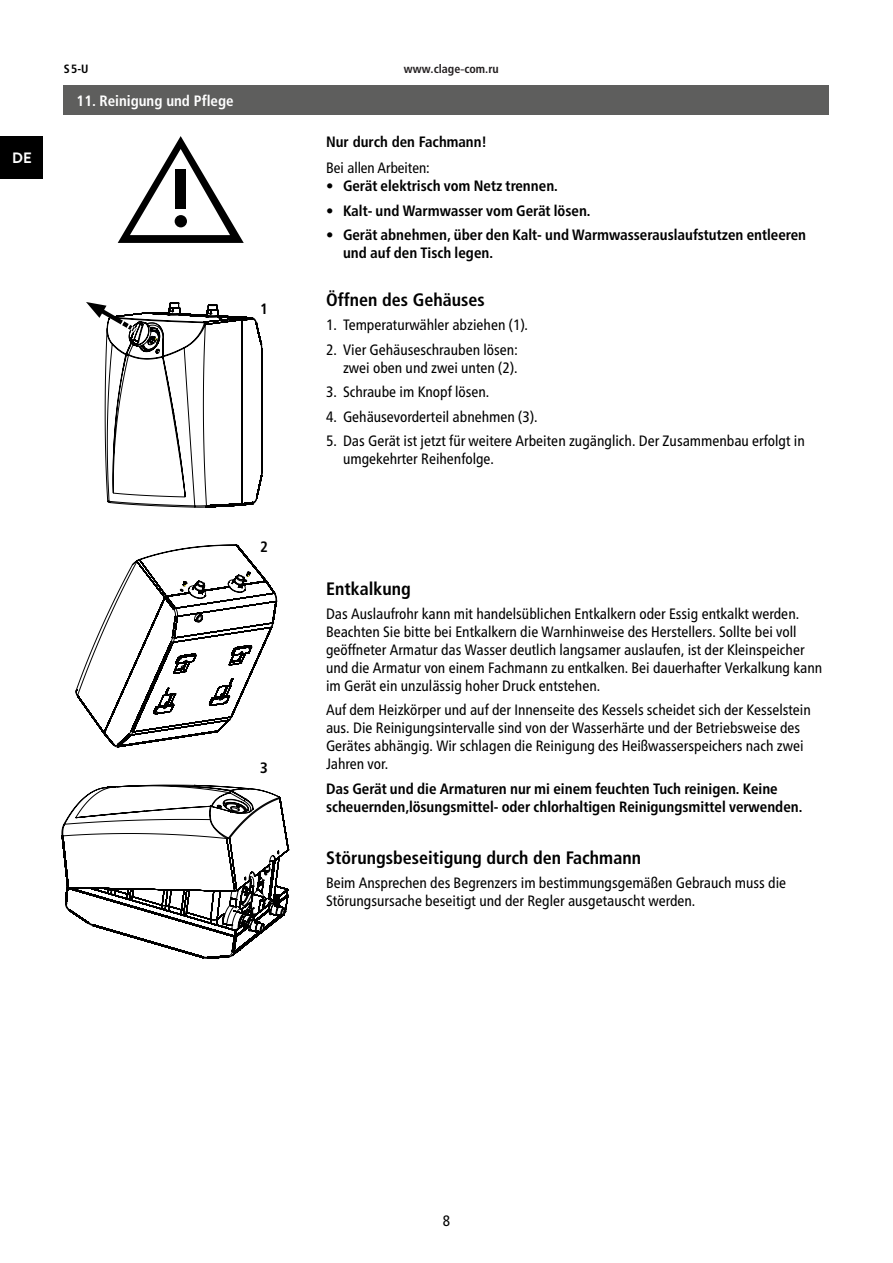
<style>
.page{position:relative;width:893px;height:1263px;background:#fff}
.page>*{position:absolute;margin:0;border:0;box-sizing:border-box;transform-origin:0 0}
.t1{font:700 condensed 18px "Frutiger LT Std";color:#000}
.t2{font:condensed 15px/18px "Frutiger Neue LTW1 G";color:#000}
.t3{font:700 condensed 15px/18px "Frutiger Neue LTW1 G";color:#000}
.t4{font:700 condensed 15px "Frutiger LT Std";color:#000}
.t5{font:700 condensed 15px "Frutiger LT Std";color:#fff}
.t6{font:condensed 15px "Frutiger LT Std";color:#000}
.t7{font:700 15px "Brandon Text";color:#fff}
.t8{font:700 condensed 12px "Frutiger LT Std";color:#231f20}
.t9{font:700 condensed 12px "Frutiger LT Std";color:#000}
.s1{font-family:"Arial";font-weight:400;font-stretch:normal}
</style>
<div class="page">
<div style="left:0;top:136px;width:43px;height:43px;background:#000"></div>
<svg style="left:118px;top:136px;width:126px;height:107px"></svg>
<div style="left:175px;top:170px;width:11px;height:39px;background:#000"></div>
<div style="left:175px;top:215px;width:12px;height:12px;background:#000;border-radius:50%"></div>
<svg style="left:62px;top:785px;width:227px;height:174px"></svg>
<svg style="left:76px;top:544px;width:202px;height:203px"></svg>
<svg style="left:86px;top:302px;width:176px;height:206px"></svg>
<div style="left:64px;top:85px;width:765px;height:30px;background:#5e5e5d"></div>
<p class="t7" style="left:12px;top:147px;width:21px">DE</p>
<p class="t9" style="left:64px;top:61px;width:26px">S5-U</p>
<p class="t5" style="left:77px;top:92px;width:159px">11. Reinigung und Pflege</p>
<p class="t4" style="left:260px;top:300px;width:9px">1</p>
<p class="t4" style="left:260px;top:538px;width:9px">2</p>
<p class="t3" style="left:260px;top:759px;width:9px">3</p>
<p class="t8" style="left:404px;top:62px;width:96px">www.clage<span class="s1">-</span>com.ru</p>
<p class="t4" style="left:326px;top:133px;width:163px">Nur durch den Fachmann!</p>
<p class="t6" style="left:326px;top:159px;width:105px">Bei allen Arbeiten:</p>
<p class="t3" style="left:326px;top:177px;width:233px">• Gerät elektrisch vom Netz trennen.</p>
<p class="t3" style="left:326px;top:201px;width:266px">• Kalt- und Warmwasser vom Gerät lösen.</p>
<p class="t3" style="left:343px;top:226px;width:465px;text-indent:-17px">• Gerät abnehmen, über den Kalt- und Warmwasserauslaufstutzen entleeren und auf den Tisch legen.</p>
<p class="t1" style="left:326px;top:289px;width:160px">Öffnen des Gehäuses</p>
<p class="t2" style="left:326px;top:316px;width:204px">1. Temperaturwähler abziehen (1).</p>
<p class="t2" style="left:326px;top:340px;width:194px;text-align:right">2. Vier Gehäuseschrauben lösen: zwei oben und zwei unten (2).</p>
<p class="t2" style="left:326px;top:383px;width:165px">3. Schraube im Knopf lösen.</p>
<p class="t2" style="left:326px;top:407px;width:213px">4. Gehäusevorderteil abnehmen (3).</p>
<p class="t2" style="left:343px;top:432px;width:463px;text-indent:-17px">5. Das Gerät ist jetzt für weitere Arbeiten zugänglich. Der Zusammenbau erfolgt in umgekehrter Reihenfolge.</p>
<p class="t1" style="left:326px;top:578px;width:86px">Entkalkung</p>
<p class="t2" style="left:326px;top:605px;width:498px">Das Auslaufrohr kann mit handelsüblichen Entkalkern oder Essig entkalkt werden.<br>Beachten Sie bitte bei Entkalkern die Warnhinweise des Herstellers. Sollte bei voll geöffneter Armatur das Wasser deutlich langsamer auslaufen, ist der Kleinspeicher und die Armatur von einem Fachmann zu entkalken. Bei dauerhafter Verkalkung kann im Gerät ein unzulässig hoher Druck entstehen.</p>
<p class="t2" style="left:326px;top:701px;width:486px">Auf dem Heizkörper und auf der Innenseite des Kessels scheidet sich der Kesselstein aus. Die Reinigungsintervalle sind von der Wasserhärte und der Betriebsweise des Gerätes abhängig. Wir schlagen die Reinigung des Heißwasserspeichers nach zwei Jahren vor.</p>
<p class="t3" style="left:326px;top:779px;width:478px">Das Gerät und die Armaturen nur mi einem feuchten Tuch reinigen. Keine scheuernden,lösungsmittel- oder chlorhaltigen Reinigungsmittel verwenden.</p>
<p class="t1" style="left:326px;top:847px;width:316px">Störungsbeseitigung durch den Fachmann</p>
<p class="t2" style="left:326px;top:874px;width:462px">Beim Ansprechen des Begrenzers im bestimmungsgemäßen Gebrauch muss die<br>Störungsursache beseitigt und der Regler ausgetauscht werden.</p>
<p class="t2" style="left:443px;top:1212px;width:9px">8</p>
</div>
